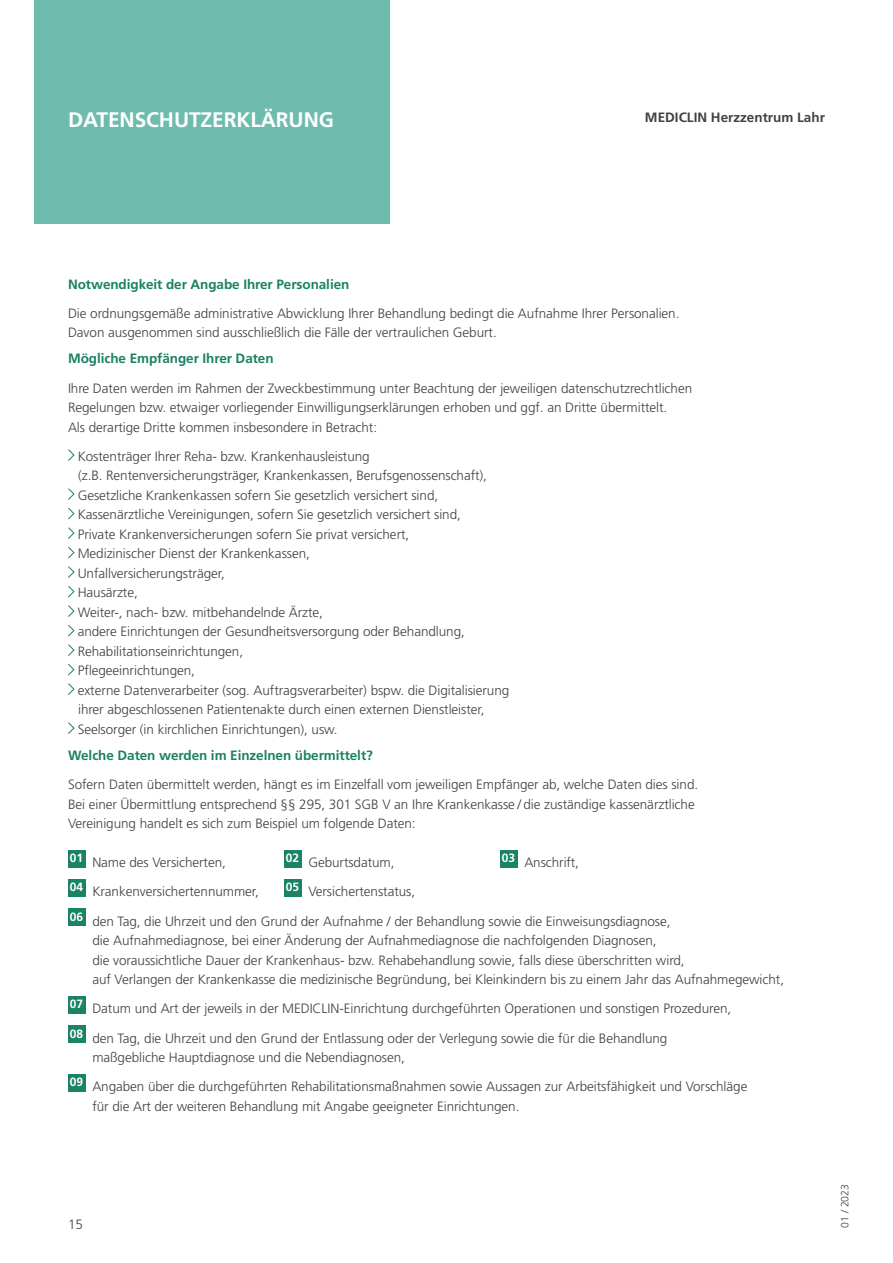
<style>
.page{position:relative;width:893px;height:1263px;background:#fff}
.page>*{position:absolute;margin:0;border:0;box-sizing:border-box;transform-origin:0 0}
.t1{font:700 21px "Frutiger LT Pro";letter-spacing:-.005em;color:#fff}
.t2{font:300 13.5px/19.5px "Frutiger LT Pro";letter-spacing:-.005em;color:#414042}
.t3{font:700 13.5px "Frutiger LT Pro";letter-spacing:-.005em;color:#1a8265}
.t4{font:700 13.5px "Frutiger LT Pro";color:#414042}
.t5{font:300 10.5px "Frutiger LT Pro";color:#414042}
</style>
<div class="page">
<div style="left:34px;top:0;width:355px;height:223px;background:#6ebcad"></div>
<svg style="left:68px;top:449px;width:7px;height:12px"></svg>
<svg style="left:68px;top:488px;width:7px;height:12px"></svg>
<svg style="left:68px;top:508px;width:7px;height:12px"></svg>
<svg style="left:68px;top:527px;width:7px;height:12px"></svg>
<svg style="left:68px;top:547px;width:7px;height:12px"></svg>
<svg style="left:68px;top:566px;width:7px;height:12px"></svg>
<svg style="left:68px;top:586px;width:7px;height:12px"></svg>
<svg style="left:68px;top:605px;width:7px;height:12px"></svg>
<svg style="left:68px;top:625px;width:7px;height:12px"></svg>
<svg style="left:68px;top:644px;width:7px;height:12px"></svg>
<svg style="left:68px;top:664px;width:7px;height:12px"></svg>
<svg style="left:68px;top:683px;width:7px;height:12px"></svg>
<svg style="left:68px;top:722px;width:7px;height:12px"></svg>
<div style="left:68px;top:850px;width:17px;height:17px;background:#1a8265"></div>
<div style="left:284px;top:850px;width:17px;height:17px;background:#1a8265"></div>
<div style="left:500px;top:850px;width:17px;height:17px;background:#1a8265"></div>
<div style="left:68px;top:879px;width:17px;height:17px;background:#1a8265"></div>
<div style="left:284px;top:879px;width:17px;height:17px;background:#1a8265"></div>
<div style="left:68px;top:909px;width:17px;height:17px;background:#1a8265"></div>
<div style="left:68px;top:996px;width:17px;height:17px;background:#1a8265"></div>
<div style="left:68px;top:1026px;width:17px;height:17px;background:#1a8265"></div>
<div style="left:68px;top:1074px;width:17px;height:17px;background:#1a8265"></div>
<h1 class="t1" style="left:68px;top:108px;width:29px">Daten</h1>
<h1 class="t1" style="left:135px;top:108px;width:116px">sch utzerklä</h1>
<h1 class="t1" style="left:276px;top:108px;width:60px">rung</h1>
<p class="t4" style="left:645px;top:109px;width:50px">MediClin</p>
<p class="t4" style="left:711px;top:109px;width:116px">Herzzentrum Lahr</p>
<p class="t3" style="left:68px;top:276px;width:283px">Notwendigkeit der Angabe Ihrer Personalien</p>
<p class="t2" style="left:68px;top:304px;width:613px">Die ordnungsgemäße administrative Abwicklung Ihrer Behandlung bedingt die Aufnahme Ihrer Personalien.<br>Davon ausgenommen sind ausschließlich die Fälle der vertraulichen Geburt.</p>
<p class="t3" style="left:68px;top:351px;width:207px">Mögliche Empfänger Ihrer Daten</p>
<p class="t2" style="left:68px;top:378px;width:626px">Ihre Daten werden im Rahmen der Zweckbestimmung unter Beachtung der jeweiligen datenschutzrechtlichen<br>Regelungen bzw. etwaiger vorliegender Einwilligungserklärungen erhoben und ggf. an Dritte übermittelt.<br>Als derartige Dritte kommen insbesondere in Betracht:</p>
<p class="t2" style="left:78px;top:446px;width:433px">Kostenträger Ihrer Reha- bzw. Krankenhausleistung<br>(z.B. Rentenversicherungsträger, Krankenkassen, Berufsgenossenschaft), Gesetzliche Krankenkassen sofern Sie gesetzlich versichert sind, Kassenärztliche Vereinigungen, sofern Sie gesetzlich versichert sind,<br>Private Krankenversicherungen sofern Sie privat versichert,<br>Medizinischer Dienst der Krankenkassen,<br>Unfallversicherungsträger,<br>Hausärzte,<br>Weiter-, nach- bzw. mitbehandelnde Ärzte,<br>andere Einrichtungen der Gesundheitsversorgung oder Behandlung, Rehabilitationseinrichtungen,<br>Pflegeeinrichtungen,<br>externe Datenverarbeiter (sog. Auftragsverarbeiter) bspw. die Digitalisierung ihrer abgeschlossenen Patientenakte durch einen externen Dienstleister, Seelsorger (in kirchlichen Einrichtungen), usw.</p>
<p class="t3" style="left:68px;top:747px;width:306px">Welche Daten werden im Einzelnen übermittelt?</p>
<p class="t2" style="left:68px;top:775px;width:632px">Sofern Daten übermittelt werden, hängt es im Einzelfall vom jeweiligen Empfänger ab, welche Daten dies sind.<br>Bei einer Übermittlung entsprechend §§ 295, 301 SGB V an Ihre Krankenkasse / die zuständige kassenärztliche<br>Vereinigung handelt es sich zum Beispiel um folgende Daten:</p>
<p class="t2" style="left:70px;top:853px;width:158px"><sup>01</sup> Name des Versicherten,</p>
<p class="t2" style="left:286px;top:853px;width:110px"><sup>02</sup> Geburtsdatum,</p>
<p class="t2" style="left:502px;top:853px;width:79px"><sup>03</sup> Anschrift,</p>
<p class="t2" style="left:70px;top:882px;width:191px"><sup>04</sup> Krankenversichertennummer,</p>
<p class="t2" style="left:70px;top:877px;width:602px;line-height:29.2px;text-indent:216px"><sup>05</sup> Versichertenstatus,<br><sup>06</sup> den Tag, die Uhrzeit und den Grund der Aufnahme / der Behandlung sowie die Einweisungsdiagnose,</p>
<p class="t2" style="left:70px;top:931px;width:716px"><sup>04</sup> die Aufnahmediagnose, bei einer Änderung der Aufnahmediagnose die nachfolgenden Diagnosen,<br><sup>04</sup> die voraussichtliche Dauer der Krankenhaus- bzw. Rehabehandlung sowie, falls diese überschritten wird,<br><sup>04</sup> auf Verlangen der Krankenkasse die medizinische Begründung, bei Kleinkindern bis zu einem Jahr das Aufnahmegewicht,</p>
<p class="t2" style="left:70px;top:994px;width:663px;line-height:29.2px"><sup>07</sup> Datum und Art der jeweils in der MediClin-Einrichtung durchgeführten Operationen und sonstigen Prozeduren,<br><sup>08</sup> den Tag, die Uhrzeit und den Grund der Entlassung oder der Verlegung sowie die für die Behandlung</p>
<p class="t2" style="left:70px;top:1043px;width:679px;line-height:29.2px"><sup>04</sup> maßgebliche Hauptdiagnose und die Nebendiagnosen,<br><sup>09</sup> Angaben über die durchgeführten Rehabilitationsmaßnahmen sowie Aussagen zur Arbeitsfähigkeit und Vorschläge</p>
<p class="t2" style="left:70px;top:1096px;width:451px"><sup>04</sup> für die Art der weiteren Behandlung mit Angabe geeigneter Einrichtungen.</p>
<p class="t2" style="left:68px;top:1214px;width:17px">15</p>
<p class="t5" style="left:839px;top:1228px;width:45px;rotate:-90deg">01 / 2023</p>
</div>
